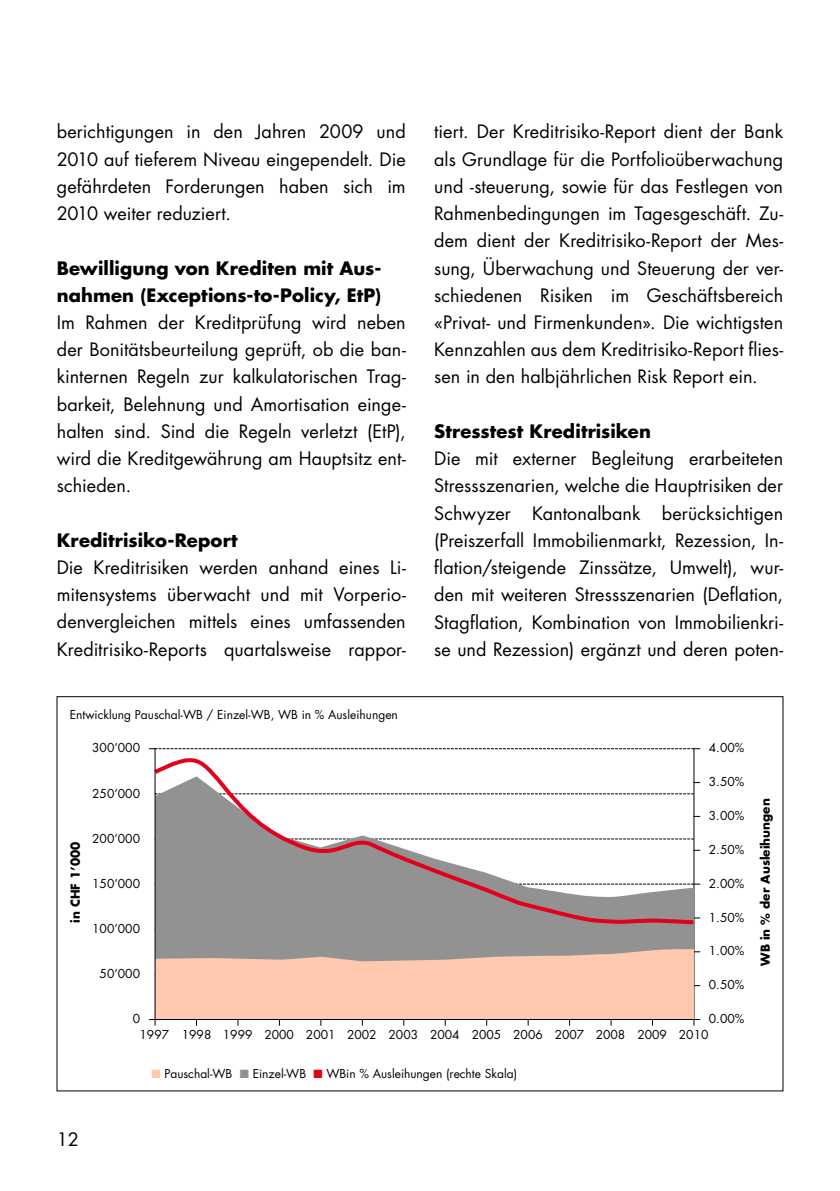
<style>
.page{position:relative;width:840px;height:1191px;background:#fff}
.page>*{position:absolute;margin:0;border:0;box-sizing:border-box;transform-origin:0 0}
.t1{font:18px/27.2px "Futura";letter-spacing:.005em;color:#000;text-align:justify}
.t2{font:700 18px/27.2px "Futura";letter-spacing:.01em;color:#000}
.t3{font:12px "Futura";color:#000}
.t4{font:700 12px "Futura";color:#000}
.s1{color:#fec9af}
.s2{color:#929292}
.s3{color:#e2001a}
</style>
<div class="page">
<hr style="left:693px;top:748px;width:1px;height:271px;background:#000">
<svg style="left:149px;top:748px;width:550px;height:1px"></svg>
<div style="left:156px;top:926px;width:537px;height:22px;background:#929292"></div>
<svg style="left:154px;top:755px;width:543px;height:171px"></svg>
<svg style="left:149px;top:948px;width:550px;height:77px;background:#f0c6b1"></svg>
<hr style="left:155px;top:748px;width:1px;height:271px;background:#000">
<hr style="left:155px;top:1019px;width:538px;height:1px;background:#000">
<p class="t1" style="left:57px;top:118px;width:350px">berichtigungen in den Jahren 2009 und 2010 auf tieferem Niveau eingependelt. Die gefährdeten Forderungen haben sich im 2010 weiter reduziert.</p>
<p class="t2" style="left:57px;top:254px;width:326px">Bewilligung von Krediten mit Aus&shy;nahmen (Exceptions-to-Policy, EtP)</p>
<p class="t1" style="left:57px;top:308px;width:350px">Im Rahmen der Kreditprüfung wird neben der Bonitätsbeurteilung geprüft, ob die ban&shy;kinternen Regeln zur kalkulatorischen Trag&shy;barkeit, Belehnung und Amortisation einge&shy;halten sind. Sind die Regeln verletzt (EtP), wird die Kreditgewährung am Hauptsitz ent&shy;schieden.</p>
<p class="t2" style="left:57px;top:526px;width:182px">Kreditrisiko-Report</p>
<p class="t1" style="left:57px;top:553px;width:350px">Die Kreditrisiken werden anhand eines Li&shy;mitensystems überwacht und mit Vorperio&shy;denvergleichen mittels eines umfassenden Kreditrisiko-Reports quartalsweise rappor-</p>
<p class="t3" style="left:70px;top:706px;width:329px">Entwicklung Pauschal-WB / Einzel-WB, WB in % Ausleihungen</p>
<p class="t4" style="left:67px;top:923px;width:83px;rotate:-90deg">in CHF 1’000</p>
<p class="t3" style="left:92px;top:740px;width:49px">300’000</p>
<p class="t3" style="left:92px;top:785px;width:49px">250’000</p>
<p class="t3" style="left:92px;top:830px;width:49px">200’000</p>
<p class="t3" style="left:92px;top:875px;width:49px">150’000</p>
<p class="t3" style="left:92px;top:920px;width:49px">100’000</p>
<p class="t3" style="left:100px;top:965px;width:42px">50’000</p>
<p class="t3" style="left:133px;top:1010px;width:9px">0</p>
<p class="t1" style="left:434px;top:118px;width:350px">tiert. Der Kreditrisiko-Report dient der Bank als Grundlage für die Portfolioüberwachung und -steuerung, sowie für das Festlegen von Rahmenbedingungen im Tagesgeschäft. Zu&shy;dem dient der Kreditrisiko-Report der Mes&shy;sung, Überwachung und Steuerung der ver&shy;schiedenen Risiken im Geschäftsbereich «Privat- und Firmenkunden». Die wichtigsten Kennzahlen aus dem Kreditrisiko-Report flies&shy;sen in den halbjährlichen Risk Report ein.</p>
<p class="t2" style="left:434px;top:417px;width:218px">Stresstest Kreditrisiken</p>
<p class="t1" style="left:434px;top:445px;width:350px">Die mit externer Begleitung erarbeiteten Stressszenarien, welche die Hauptrisiken der Schwyzer Kantonalbank berücksichtigen (Preiszerfall Immobilienmarkt, Rezession, In&shy;flation/steigende Zinssätze, Umwelt), wur&shy;den mit weiteren Stressszenarien (Deflation, Stagflation, Kombination von Immobilienkri&shy;se und Rezession) ergänzt und deren poten-</p>
<p class="t3" style="left:708px;top:740px;width:37px">4.00%</p>
<p class="t3" style="left:708px;top:773px;width:37px">3.50%</p>
<p class="t3" style="left:708px;top:807px;width:37px">3.00%</p>
<p class="t3" style="left:708px;top:841px;width:37px">2.50%</p>
<p class="t3" style="left:708px;top:875px;width:37px">2.00%</p>
<p class="t3" style="left:708px;top:909px;width:37px">1.50%</p>
<p class="t3" style="left:708px;top:942px;width:37px">1.00%</p>
<p class="t3" style="left:708px;top:976px;width:37px">0.50%</p>
<p class="t3" style="left:708px;top:1010px;width:37px">0.00%</p>
<p class="t4" style="left:756px;top:965px;width:169px;rotate:-90deg">WB in % der Ausleihungen</p>
<p class="t3" style="left:139px;top:1026px;width:570px">1997 1998 1999 2000 2001 2002 2003 2004 2005 2006 2007 2008 2009 2010</p>
<p class="t1" style="left:57px;top:1125px;width:24px">12</p>
<p class="t3" style="left:151px;top:1065px;width:367px"><span class="s1">■</span> Pauschal-WB <span class="s2">■</span> Einzel-WB <span class="s3">■</span> WBin % Ausleihungen (rechte Skala)</p>
</div>
